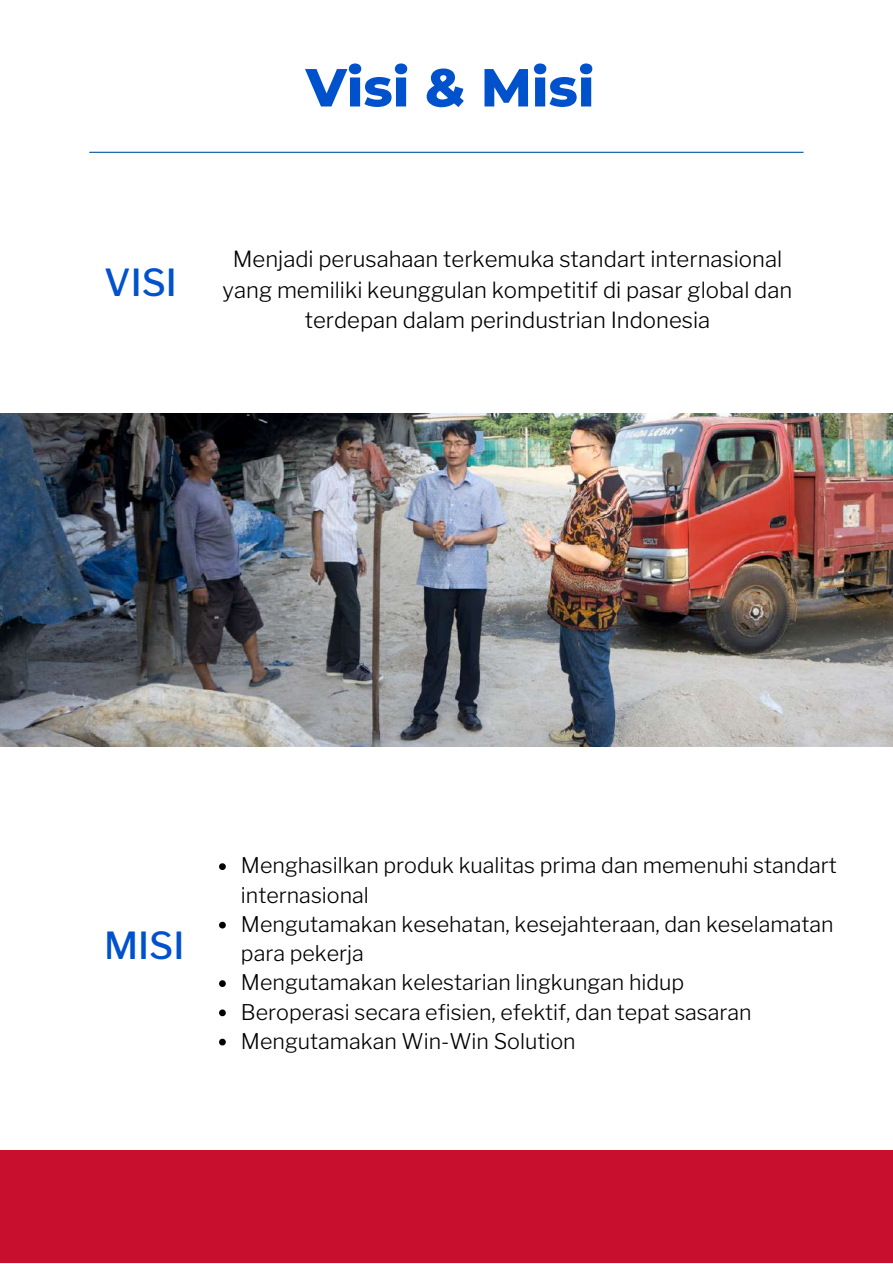
<style>
.page{position:relative;width:893px;height:1264px;background:#fff}
.page>*{position:absolute;margin:0;border:0;box-sizing:border-box;transform-origin:0 0}
.t1{font:800 53.4px "Montserrat";color:#0052cc}
.t2{font:500 37.05px "Libre Franklin";color:#0052cc}
.t3{font:300 22.05px/30.5px "Libre Franklin";color:#000;text-align:center}
.t4{font:300 21.45px/29.2px "Libre Franklin";color:#000}
</style>
<div class="page">
<div style="left:0;top:1149px;width:892px;height:113px;background:#c8102e"></div>
<hr style="left:89px;top:152px;width:714px;height:1px;background:#00569e">
<img style="left:0;top:413px;width:892px;height:333px">
<svg style="left:219px;top:863px;width:7px;height:7px"></svg>
<svg style="left:219px;top:921px;width:7px;height:7px"></svg>
<svg style="left:219px;top:980px;width:7px;height:7px"></svg>
<svg style="left:219px;top:1009px;width:7px;height:7px"></svg>
<svg style="left:219px;top:1038px;width:7px;height:7px"></svg>
<h1 class="t1" style="left:306px;top:55px;width:290px">Visi &amp; Misi</h1>
<h2 class="t2" style="left:104px;top:260px;width:74px">VISI</h2>
<p class="t3" style="left:223px;top:244px;width:571px">Menjadi perusahaan terkemuka standart internasional yang memiliki keunggulan kompetitif di pasar global dan terdepan dalam perindustrian Indonesia</p>
<h2 class="t2" style="left:104px;top:923px;width:82px">MISI</h2>
<p class="t4" style="left:241px;top:851px;width:597px">Menghasilkan produk kualitas prima dan memenuhi standart internasional<br>Mengutamakan kesehatan, kesejahteraan, dan keselamatan para pekerja<br>Mengutamakan kelestarian lingkungan hidup<br>Beroperasi secara efisien, efektif, dan tepat sasaran Mengutamakan Win-Win Solution</p>
</div>
